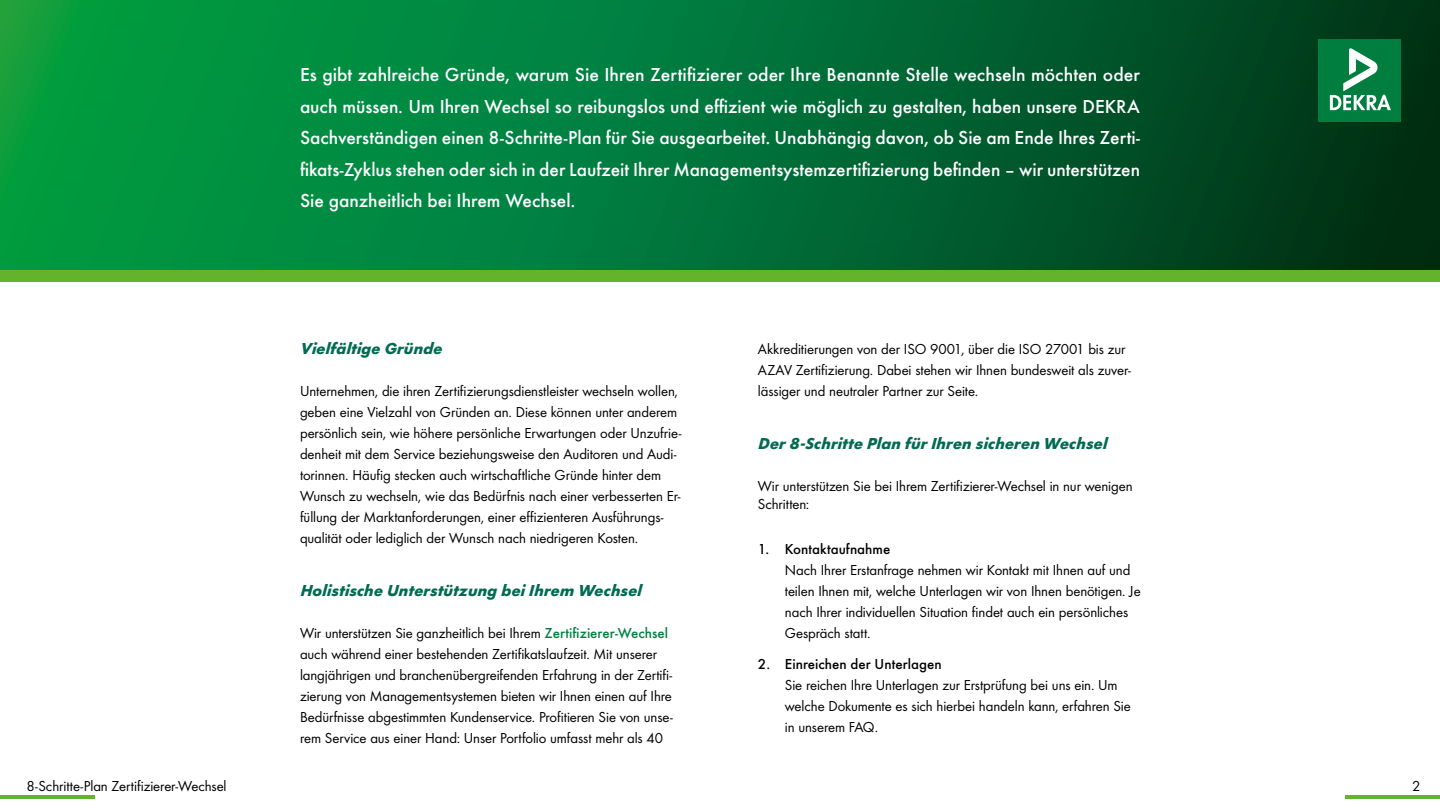
<style>
.page{position:relative;width:1440px;height:810px;background:#fff}
.page>*{position:absolute;margin:0;border:0;box-sizing:border-box;transform-origin:0 0}
.t1{font:500 19.5px/31.5px "Futura";color:#fff;text-align:justify}
.t2{font:italic 700 16.5px "Futura PT";color:#006b52}
.t3{font:15px/21px "Futura Boo";letter-spacing:-.005em;color:#000}
.t4{font:500 15px "Futura";color:#000}
.s1{font-family:"Futura";font-weight:500;color:#008143}
</style>
<div class="page">
<div style="left:0;top:270px;width:1440px;height:12px;background:#64b32c"></div>
<div style="left:0;top:0;width:1440px;height:270px;background:linear-gradient(to right,#01a84b,#00351d)"></div>
<hr style="left:1346px;top:795px;width:94px;height:4px;background:#64b32c">
<hr style="left:0;top:795px;width:94px;height:4px;background:#64b32c">
<div style="left:1318px;top:39px;width:83px;height:83px;background:#007e40"></div>
<svg style="left:1330px;top:48px;width:61px;height:62px"></svg>
<p class="t1" style="left:300px;top:57px;width:842px">Es gibt zahlreiche Gründe, warum Sie Ihren Zertifizierer oder Ihre Benannte Stelle wechseln möchten oder auch müssen. Um Ihren Wechsel so reibungslos und effizient wie möglich zu gestalten, haben unsere DEKRA Sachverständigen einen 8-Schritte-Plan für Sie ausgearbeitet. Unabhängig davon, ob Sie am Ende Ihres Zerti&shy;fikats-Zyklus stehen oder sich in der Laufzeit Ihrer Managementsystemzertifizierung befinden – wir unterstützen Sie ganzheitlich bei Ihrem Wechsel.</p>
<p class="t2" style="left:300px;top:338px;width:146px">Vielfältige Gründe</p>
<p class="t3" style="left:300px;top:380px;width:383px">Unternehmen, die ihren Zertifizierungsdienstleister wechseln wollen, geben eine Vielzahl von Gründen an. Diese können unter anderem persönlich sein, wie höhere persönliche Erwartungen oder Unzufrie&shy;denheit mit dem Service beziehungsweise den Auditoren und Audi&shy;torinnen. Häufig stecken auch wirtschaftliche Gründe hinter dem Wunsch zu wechseln, wie das Bedürfnis nach einer verbesserten Er&shy;füllung der Marktanforderungen, einer effizienteren Ausführungs&shy;qualität oder lediglich der Wunsch nach niedrigeren Kosten.</p>
<p class="t2" style="left:300px;top:580px;width:346px">Holistische Unterstützung bei Ihrem Wechsel</p>
<p class="t3" style="left:300px;top:621px;width:374px">Wir unterstützen Sie ganzheitlich bei Ihrem <span class="s1">Zertifizierer-Wechsel </span>auch während einer bestehenden Zertifikatslaufzeit. Mit unserer langjährigen und branchenübergreifenden Erfahrung in der Zertifi&shy;zierung von Managementsystemen bieten wir Ihnen einen auf Ihre Bedürfnisse abgestimmten Kundenservice. Profitieren Sie von unse&shy;rem Service aus einer Hand: Unser Portfolio umfasst mehr als 40</p>
<p class="t3" style="left:758px;top:338px;width:375px">Akkreditierungen von der ISO 9001, über die ISO 27001 bis zur<br>AZAV Zertifizierung. Dabei stehen wir Ihnen bundesweit als zuver&shy;lässiger und neutraler Partner zur Seite.</p>
<p class="t2" style="left:758px;top:433px;width:353px">Der 8-Schritte Plan für Ihren sicheren Wechsel</p>
<p class="t3" style="left:758px;top:476px;width:376px;line-height:18px">Wir unterstützen Sie bei Ihrem Zertifizierer-Wechsel in nur wenigen<br>Schritten:</p>
<p class="t4" style="left:758px;top:537px;width:134px">1. Kontaktaufnahme</p>
<p class="t3" style="left:785px;top:558px;width:357px">Nach Ihrer Erstanfrage nehmen wir Kontakt mit Ihnen auf und teilen Ihnen mit, welche Unterlagen wir von Ihnen benötigen. Je nach Ihrer individuellen Situation findet auch ein persönliches Gespräch statt.</p>
<p class="t4" style="left:758px;top:653px;width:185px">2. Einreichen der Unterlagen</p>
<p class="t3" style="left:785px;top:674px;width:348px">Sie reichen Ihre Unterlagen zur Erstprüfung bei uns ein. Um welche Dokumente es sich hierbei handeln kann, erfahren Sie in unserem FAQ.</p>
<p class="t3" style="left:26px;top:774px;width:202px">8-Schritte-Plan Zertifizierer-Wechsel</p>
<p class="t3" style="left:1412px;top:774px;width:10px">2</p>
</div>
